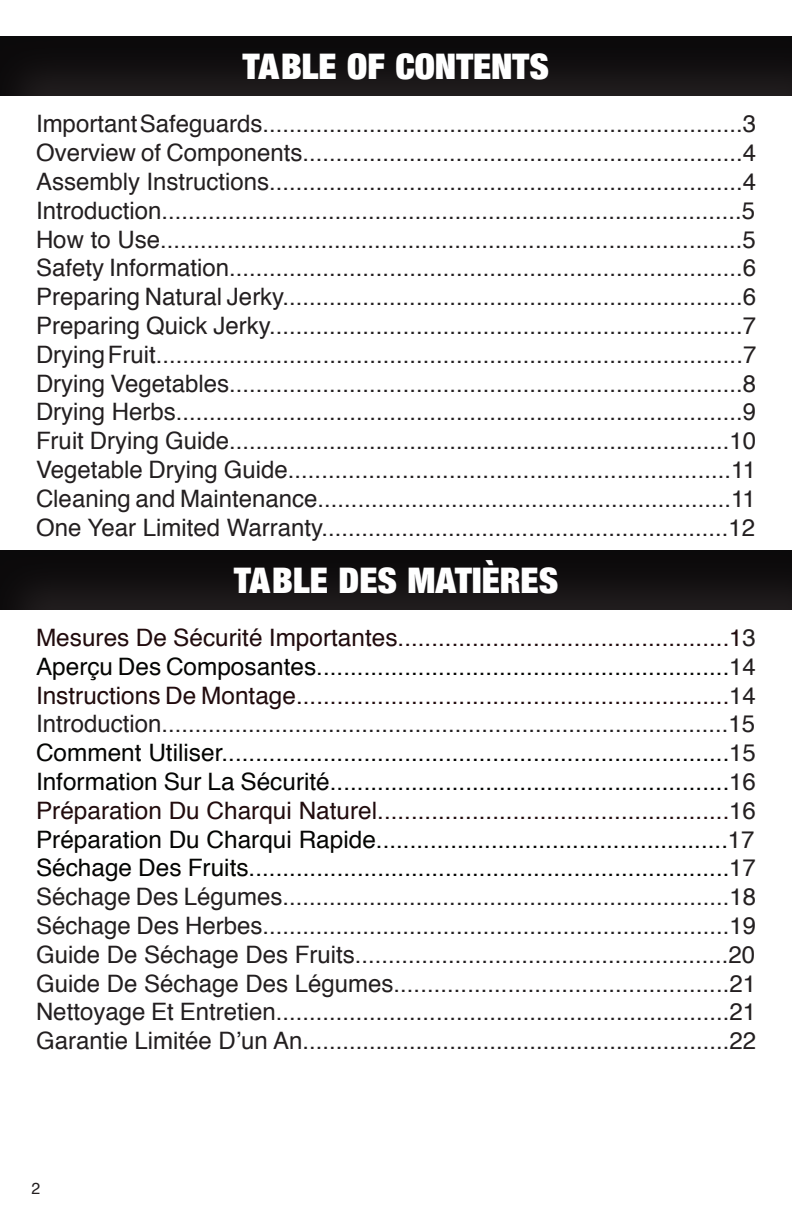
<style>
.page{position:relative;width:792px;height:1224px;background:#fff}
.page>*{position:absolute;margin:0;border:0;box-sizing:border-box;transform-origin:0 0}
.Page_Headers{font:38px "Sans Extra Black Condensed DTC";color:#fff}
.t1{font:24px "Helvetica";color:#231f20}
.t2{font:24px "Helvetica";color:#040503}
.t3{font:24px "Helvetica";color:#210b0d}
.copy_bullet_points_i{font:16px "Helvetica";color:#231f20}
.s1{color:#231f20}
</style>
<div class="page">
<div style="left:0;top:33px;width:792px;height:64px;background:#231f20;opacity:.75"></div>
<div style="left:0;top:547px;width:792px;height:64px;background:#231f20;opacity:.75"></div>
<p class="Page_Headers" style="left:243px;top:43px;width:308px">TABLE OF CONTENTS</p>
<p class="t1" style="left:36px;top:105px;width:722px">Important Safeguards........................................................................3</p>
<p class="t1" style="left:36px;top:134px;width:722px">Overview of Components..................................................................4</p>
<p class="t1" style="left:36px;top:163px;width:722px">Assembly Instructions.......................................................................4</p>
<p class="t1" style="left:36px;top:192px;width:721px">Introduction.......................................................................................5</p>
<p class="t1" style="left:36px;top:221px;width:721px">How to Use.......................................................................................5</p>
<p class="t1" style="left:36px;top:249px;width:722px">Safety Information.............................................................................6</p>
<p class="t1" style="left:36px;top:278px;width:722px">Preparing Natural Jerky.....................................................................6</p>
<p class="t1" style="left:36px;top:307px;width:722px">Preparing Quick Jerky.......................................................................7</p>
<p class="t1" style="left:36px;top:336px;width:722px">Drying Fruit........................................................................................7</p>
<p class="t1" style="left:36px;top:365px;width:722px">Drying Vegetables.............................................................................8</p>
<p class="t1" style="left:36px;top:393px;width:722px">Drying Herbs.....................................................................................9</p>
<p class="t1" style="left:36px;top:422px;width:722px">Fruit Drying Guide...........................................................................10</p>
<p class="t1" style="left:36px;top:451px;width:722px">Vegetable Drying Guide..................................................................11</p>
<p class="t1" style="left:36px;top:480px;width:721px">Cleaning and Maintenance..............................................................11</p>
<p class="t1" style="left:36px;top:509px;width:721px">One Year Limited Warranty.............................................................12</p>
<p class="Page_Headers" style="left:234px;top:558px;width:325px">TABLE DES MATIÈRES</p>
<p class="t3" style="left:36px;top:619px;width:721px">Mesures De Sécurité Importantes.................................................1<span class="s1">3</span></p>
<p class="t2" style="left:36px;top:648px;width:721px">Aperçu Des Composantes.............................................................<span class="s1">14</span></p>
<p class="t3" style="left:36px;top:677px;width:721px">Instructions De Montage................................................................<span class="s1">14</span></p>
<p class="t1" style="left:36px;top:705px;width:721px">Introduction.....................................................................................15</p>
<p class="t2" style="left:36px;top:734px;width:721px">Comment Utiliser...........................................................................<span class="s1">15</span></p>
<p class="t2" style="left:36px;top:763px;width:721px">Information Sur La Sécurité...........................................................<span class="s1">16</span></p>
<p class="t3" style="left:36px;top:792px;width:721px">Préparation Du Charqui Naturel....................................................<span class="s1">16</span></p>
<p class="t2" style="left:36px;top:821px;width:720px">Préparation Du Charqui Rapide....................................................<span class="s1">17</span></p>
<p class="t2" style="left:36px;top:849px;width:721px">Séchage Des Fruits.......................................................................<span class="s1">17</span></p>
<p class="t1" style="left:36px;top:878px;width:722px">Séchage Des Légumes...................................................................18</p>
<p class="t1" style="left:36px;top:907px;width:722px">Séchage Des Herbes......................................................................19</p>
<p class="t1" style="left:36px;top:936px;width:721px">Guide De Séchage Des Fruits........................................................20</p>
<p class="t1" style="left:36px;top:965px;width:722px">Guide De Séchage Des Légumes..................................................21</p>
<p class="t1" style="left:36px;top:993px;width:722px">Nettoyage Et Entretien....................................................................21</p>
<p class="t1" style="left:36px;top:1022px;width:722px">Garantie Limitée D’un An................................................................22</p>
<p class="copy_bullet_points_i" style="left:32px;top:1176px;width:10px">2</p>
</div>
